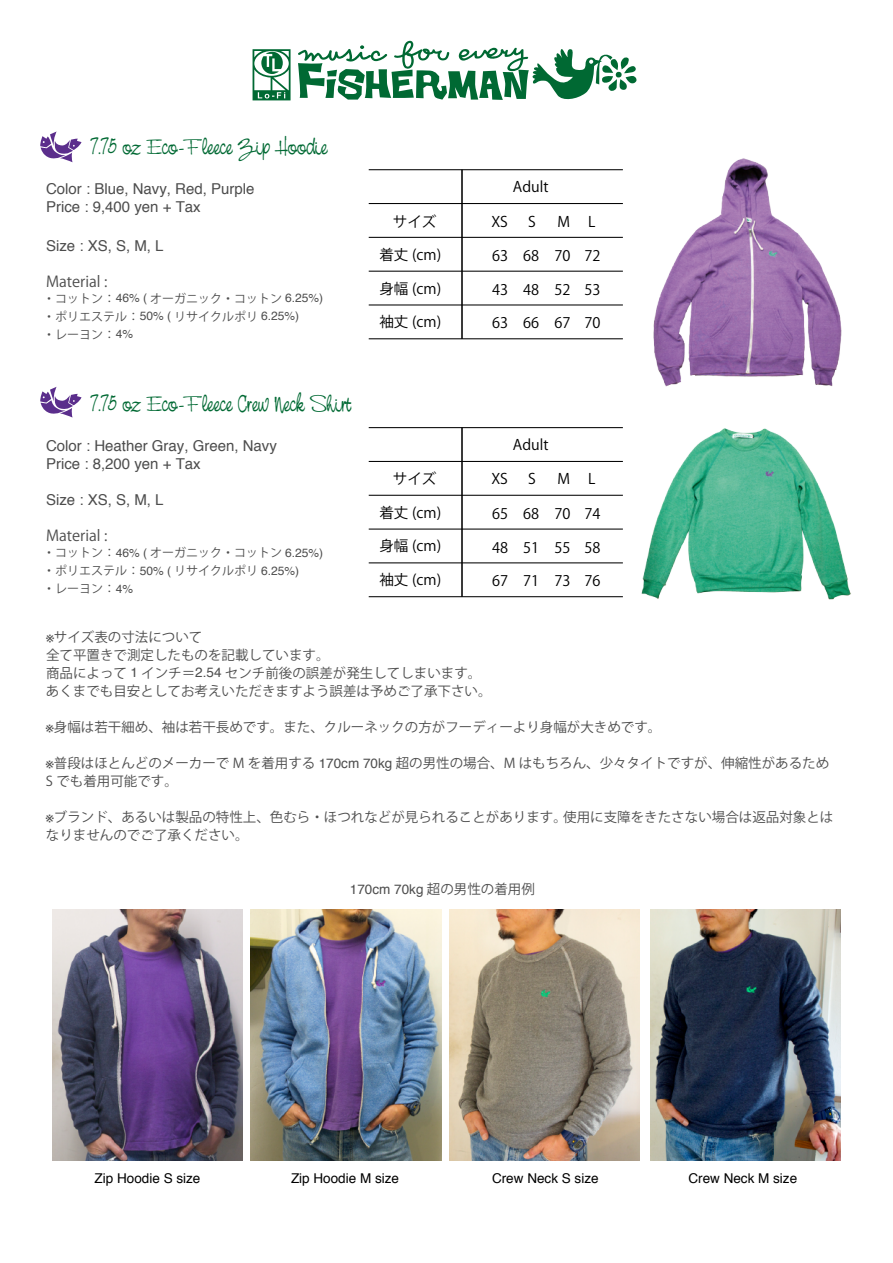
<style>
.page{position:relative;width:893px;height:1263px;background:#fff}
.page>*{position:absolute;margin:0;border:0;box-sizing:border-box;transform-origin:0 0}
.t1{font:22.95px "Nevison Cas Joi D";color:#006933}
.t2{font:15px/18px "Helvetica";color:#4d4d4d}
.t3{font:15px "Koz Go Pro";color:#4d4d4d}
.t4{font:14.55px "Koz Go Pro";color:#000}
.t5{font:13.5px/18px "Koz Go Pro";color:#4d4d4d}
.t6{font:13.5px "Helvetica";color:#000}
.t7{font:13.5px "Helvetica";color:#4d4d4d}
.t8{font:12px/18px "Koz Go Pro";color:#4d4d4d}
.s1{font-family:"Helvetica"}
.s2{font-family:"Koz Go Pro"}
</style>
<div class="page">
<hr style="left:369px;top:169px;width:254px;height:1px;background:#000">
<hr style="left:369px;top:203px;width:254px;height:1px;background:#000">
<hr style="left:369px;top:237px;width:254px;height:1px;background:#000">
<hr style="left:369px;top:271px;width:254px;height:1px;background:#000">
<hr style="left:369px;top:304px;width:254px;height:1px;background:#000">
<hr style="left:369px;top:338px;width:254px;height:1px;background:#000">
<hr style="left:461px;top:170px;width:1px;height:169px;background:#000">
<hr style="left:369px;top:427px;width:254px;height:1px;background:#000">
<hr style="left:369px;top:461px;width:254px;height:1px;background:#000">
<hr style="left:369px;top:495px;width:254px;height:1px;background:#000">
<hr style="left:369px;top:528px;width:254px;height:2px;background:#000">
<hr style="left:369px;top:562px;width:254px;height:1px;background:#000">
<hr style="left:369px;top:596px;width:254px;height:1px;background:#000">
<hr style="left:461px;top:428px;width:1px;height:169px;background:#000">
<svg style="left:253px;top:49px;width:38px;height:51px"></svg>
<svg style="left:298px;top:40px;width:339px;height:60px"></svg>
<img style="left:641px;top:428px;width:210px;height:172px">
<img style="left:653px;top:158px;width:189px;height:229px">
<img style="left:650px;top:910px;width:190px;height:251px">
<img style="left:450px;top:910px;width:190px;height:251px">
<img style="left:251px;top:910px;width:190px;height:251px">
<img style="left:52px;top:910px;width:190px;height:251px">
<svg style="left:40px;top:131px;width:42px;height:31px"></svg>
<svg style="left:40px;top:387px;width:42px;height:30px"></svg>
<h1 class="t1" style="left:90px;top:134px;width:238px">7.75 oz Eco-Fleece Zip Hoodie</h1>
<p class="t2" style="left:46px;top:180px;width:210px">Color : Blue, Navy, Red, Purple<br>Price : 9,400 yen + Tax</p>
<p class="t2" style="left:46px;top:237px;width:119px">Size : XS, S, M, L</p>
<p class="t3" style="left:46px;top:272px;width:63px">Material :</p>
<p class="t8" style="left:43px;top:289px;width:282px">・コットン： <span class="s1">46% (</span> オーガニック・コットン <span class="s1">6.25%)</span>・ポリエステル： <span class="s1">50% (</span> リサイクルポリ <span class="s1">6.25%)<br></span>・レーヨン： <span class="s1">4%</span></p>
<h1 class="t1" style="left:90px;top:391px;width:262px">7.75 oz Eco-Fleece Crew Neck Shirt</h1>
<p class="t4" style="left:393px;top:212px;width:45px">サイズ</p>
<p class="t4" style="left:379px;top:245px;width:63px">着丈 (cm)</p>
<p class="t4" style="left:379px;top:279px;width:63px">身幅 (cm)</p>
<p class="t4" style="left:379px;top:313px;width:63px">袖丈 (cm)</p>
<p class="t4" style="left:513px;top:178px;width:37px">Adult</p>
<p class="t4" style="left:491px;top:212px;width:18px">XS</p>
<p class="t4" style="left:528px;top:212px;width:9px">S</p>
<p class="t4" style="left:557px;top:212px;width:14px">M</p>
<p class="t4" style="left:588px;top:212px;width:9px">L</p>
<p class="t4" style="left:492px;top:246px;width:18px">63</p>
<p class="t4" style="left:523px;top:246px;width:18px">68</p>
<p class="t4" style="left:554px;top:246px;width:18px">70</p>
<p class="t4" style="left:584px;top:246px;width:18px">72</p>
<p class="t4" style="left:492px;top:280px;width:110px">43 48 52 53</p>
<p class="t4" style="left:492px;top:314px;width:110px">63 66 67 70</p>
<p class="t4" style="left:513px;top:435px;width:37px">Adult</p>
<p class="t2" style="left:46px;top:437px;width:232px">Color : Heather Gray, Green, Navy<br>Price : 8,200 yen + Tax</p>
<p class="t2" style="left:46px;top:491px;width:119px">Size : XS, S, M, L</p>
<p class="t3" style="left:46px;top:526px;width:63px">Material :</p>
<p class="t8" style="left:43px;top:544px;width:282px">・コットン： <span class="s1">46% (</span> オーガニック・コットン <span class="s1">6.25%)</span>・ポリエステル： <span class="s1">50% (</span> リサイクルポリ <span class="s1">6.25%)<br></span>・レーヨン： <span class="s1">4%</span></p>
<p class="t5" style="left:46px;top:628px;width:447px"><span class="s1">※</span>サイズ表の寸法について<br>全て平置きで測定したものを記載しています。<br>商品によって <span class="s1">1</span> インチ＝<span class="s1">2.54</span> センチ前後の誤差が発生してしまいます。あくまでも目安としてお考えいただきますよう誤差は予めご了承下さい。</p>
<p class="t5" style="left:46px;top:718px;width:617px"><span class="s1">※</span>身幅は若干細め、袖は若干長めです。また、クルーネックの方がフーディーより身幅が大きめです。</p>
<p class="t5" style="left:46px;top:754px;width:785px"><span class="s1">※</span>普段はほとんどのメーカーで M を着用する <span class="s1">170cm 70kg</span> 超の男性の場合、M はもちろん、少々タイトですが、伸縮性があるため<br>S でも着用可能です。</p>
<p class="t5" style="left:46px;top:808px;width:789px"><span class="s1">※</span>ブランド、あるいは製品の特性上、色むら・ほつれなどが見られることがあります。使用に支障をきたさない場合は返品対象とはなりませんのでご了承ください。</p>
<p class="t4" style="left:393px;top:470px;width:45px">サイズ</p>
<p class="t4" style="left:491px;top:470px;width:18px">XS</p>
<p class="t4" style="left:528px;top:470px;width:9px">S</p>
<p class="t4" style="left:557px;top:470px;width:14px">M</p>
<p class="t4" style="left:588px;top:470px;width:9px">L</p>
<p class="t4" style="left:379px;top:503px;width:63px">着丈 (cm)</p>
<p class="t4" style="left:379px;top:537px;width:63px">身幅 (cm)</p>
<p class="t4" style="left:379px;top:570px;width:63px">袖丈 (cm)</p>
<p class="t4" style="left:492px;top:504px;width:18px">65</p>
<p class="t4" style="left:523px;top:504px;width:18px">68</p>
<p class="t4" style="left:554px;top:504px;width:18px">70</p>
<p class="t4" style="left:584px;top:504px;width:18px">74</p>
<p class="t4" style="left:492px;top:538px;width:110px">48 51 55 58</p>
<p class="t4" style="left:492px;top:572px;width:110px">67 71 73 76</p>
<p class="t7" style="left:350px;top:879px;width:186px">170cm 70kg <span class="s2">超の男性の着用例</span></p>
<p class="t6" style="left:95px;top:1168px;width:107px">Zip Hoodie S size</p>
<p class="t6" style="left:291px;top:1168px;width:110px">Zip Hoodie M size</p>
<p class="t6" style="left:492px;top:1168px;width:108px">Crew Neck S size</p>
<p class="t6" style="left:688px;top:1168px;width:110px">Crew Neck M size</p>
</div>
